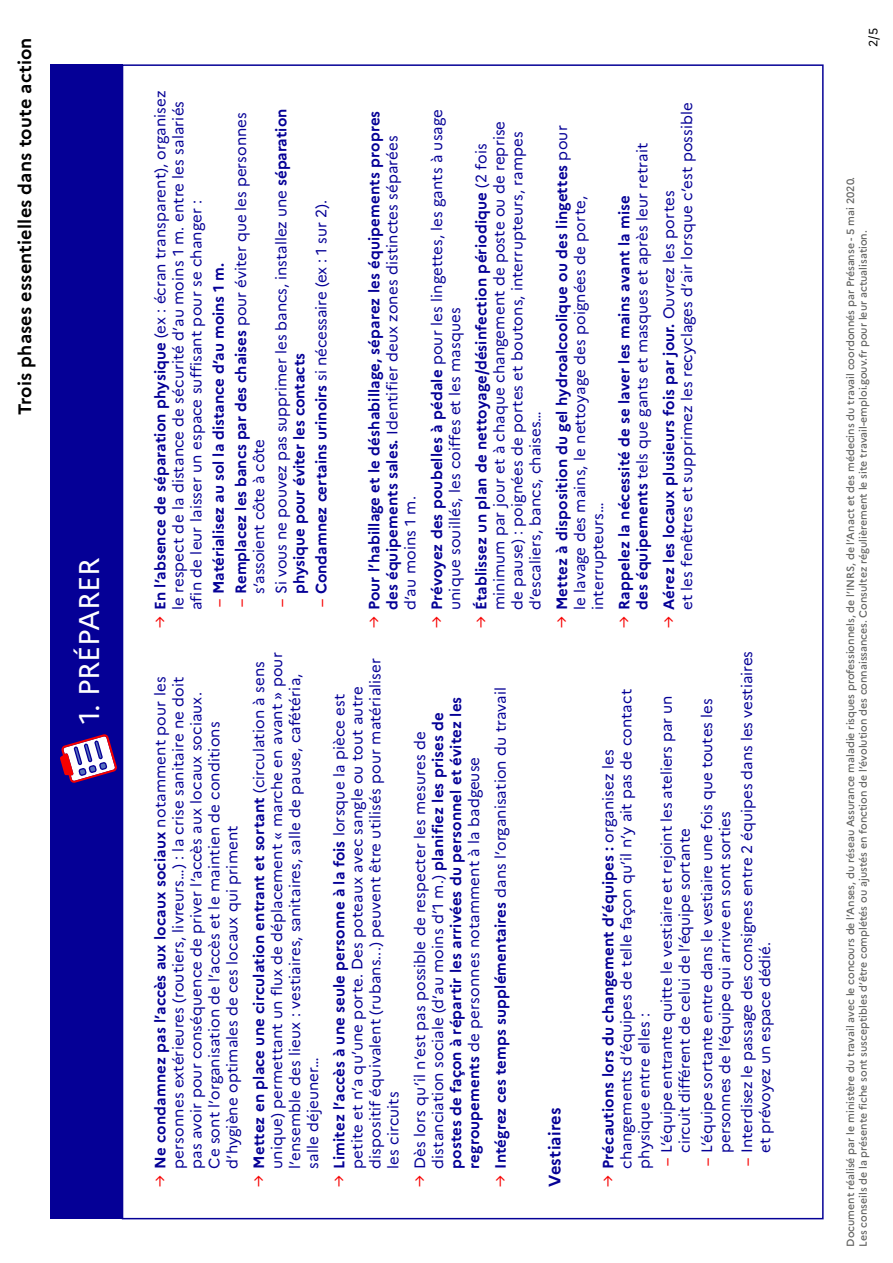
<style>
.page{position:relative;width:893px;height:1263px;background:#fff}
.page>*{position:absolute;margin:0;border:0;box-sizing:border-box;transform-origin:0 0}
.t1{font:28.5px "Marianne";color:#fff}
.t2{font:700 18px "Marianne";letter-spacing:.01em;color:#000}
.t3{font:700 16.5px "Marianne";letter-spacing:.01em;color:#050096}
.t4{font:15px/18px "Marianne";letter-spacing:.01em;color:#050096}
.t5{font:700 15px/18px "Marianne";letter-spacing:.005em;color:#050096}
.t6{font:12px "Marianne";color:#000}
.t7{font:500 10.5px/12.6px "Marianne";color:#656563}
.s1{color:#f70000}
.s2{font-weight:700}
.s3{font-weight:400;color:#f70000}
.s4{font-weight:400}
</style>
<div class="page">
<div style="left:51px;top:64px;width:72px;height:1155px;background:#050096"></div>
<svg style="left:60px;top:734px;width:57px;height:49px"></svg>
<p class="t2" style="left:14px;top:415px;width:379px;rotate:-90deg">Trois phases essentielles dans toute action</p>
<h1 class="t1" style="left:72px;top:724px;width:167px;rotate:-90deg">1. PRÉPARER</h1>
<p class="t4" style="left:151px;top:610px;width:521px;text-indent:-18px;rotate:-90deg"><span class="s1">→</span> <span class="s2">En l’absence de séparation physique</span> (ex : écran transparent), organisez le respect de la distance de sécurité d’au moins 1 m. entre les salariés afin de leur laisser un espace suffisant pour se changer :</p>
<p class="t5" style="left:209px;top:607px;width:346px;rotate:-90deg"><span class="s3">–</span> Matérialisez au sol la distance d’au moins 1 m.</p>
<p class="t4" style="left:232px;top:594px;width:483px;text-indent:-13px;rotate:-90deg"><span class="s1">–</span> <span class="s2">Remplacez les bancs par des chaises</span> pour éviter que les personnes s’assoient côte à côte</p>
<p class="t4" style="left:272px;top:594px;width:487px;text-indent:-13px;rotate:-90deg"><span class="s1">–</span> Si vous ne pouvez pas supprimer les bancs, installez une <span class="s2">séparation physique pour éviter les contacts</span></p>
<p class="t5" style="left:312px;top:607px;width:408px;rotate:-90deg"><span class="s3">–</span> Condamnez certains urinoirs <span class="s4">si nécessaire (ex : 1 sur 2).</span></p>
<p class="t5" style="left:365px;top:610px;width:501px;text-indent:-18px;rotate:-90deg"><span class="s3">→</span> Pour l’habillage et le déshabillage, séparez les équipements propres des équipements sales. <span class="s4">Identifier deux zones distinctes séparées d’au moins 1 m.</span></p>
<p class="t4" style="left:428px;top:610px;width:502px;text-indent:-18px;rotate:-90deg"><span class="s1">→</span> <span class="s2">Prévoyez des poubelles à pédale</span> pour les lingettes, les gants à usage unique souillés, les coiffes et les masques</p>
<p class="t4" style="left:472px;top:610px;width:491px;text-indent:-18px;rotate:-90deg"><span class="s1">→</span> <span class="s2">Établissez un plan de nettoyage/désinfection périodique</span> (2 fois minimum par jour et à chaque changement de poste ou de reprise de pause) : poignées de portes et boutons, interrupteurs, rampes d’escaliers, bancs, chaises…</p>
<p class="t4" style="left:553px;top:610px;width:486px;text-indent:-18px;rotate:-90deg"><span class="s1">→</span> <span class="s2">Mettez à disposition du gel hydroalcoolique ou des lingettes</span> pour le lavage des mains, le nettoyage des poignées de porte, interrupteurs…</p>
<p class="t5" style="left:615px;top:610px;width:469px;text-indent:-18px;rotate:-90deg"><span class="s3">→</span> Rappelez la nécessité de se laver les mains avant la mise<br>des équipements <span class="s4">tels que gants et masques et après leur retrait</span></p>
<p class="t4" style="left:660px;top:610px;width:510px;text-indent:-18px;rotate:-90deg"><span class="s1">→</span> <span class="s2">Aérez les locaux plusieurs fois par jour.</span> Ouvrez les portes<br>et les fenêtres et supprimez les recyclages d’air lorsque c’est possible</p>
<p class="t4" style="left:151px;top:1169px;width:494px;text-indent:-18px;rotate:-90deg"><span class="s1">→</span> <span class="s2">Ne condamnez pas l’accès aux locaux sociaux</span> notamment pour les personnes extérieures (routiers, livreurs…) : la crise sanitaire ne doit pas avoir pour conséquence de priver l’accès aux locaux sociaux.<br>Ce sont l’organisation de l’accès et le maintien de conditions d’hygiène optimales de ces locaux qui priment</p>
<p class="t4" style="left:250px;top:1169px;width:518px;text-indent:-18px;rotate:-90deg"><span class="s1">→</span> <span class="s2">Mettez en place une circulation entrant et sortant</span> (circulation à sens unique) permettant un flux de déplacement « marche en avant » pour l’ensemble des lieux : vestiaires, sanitaires, salle de pause, cafétéria, salle déjeuner…</p>
<p class="t4" style="left:330px;top:1169px;width:512px;text-indent:-18px;rotate:-90deg"><span class="s1">→</span> <span class="s2">Limitez l’accès à une seule personne à la fois</span> lorsque la pièce est petite et n’a qu’une porte. Des poteaux avec sangle ou tout autre dispositif équivalent (rubans...) peuvent être utilisés pour matérialiser les circuits</p>
<p class="t4" style="left:411px;top:1169px;width:473px;text-indent:-18px;rotate:-90deg"><span class="s1">→</span> Dès lors qu’il n’est pas possible de respecter les mesures de distanciation sociale (d’au moins d’1 m.) <span class="s2">planifiez les prises de postes de façon à répartir les arrivées du personnel et évitez les regroupements</span> de personnes notamment à la badgeuse</p>
<p class="t5" style="left:491px;top:1187px;width:501px;rotate:-90deg"><span class="s3">→</span> Intégrez ces temps supplémentaires <span class="s4">dans l’organisation du travail</span></p>
<p class="t3" style="left:544px;top:1187px;width:81px;rotate:-90deg">Vestiaires</p>
<p class="t4" style="left:738px;top:1153px;width:503px;text-indent:-13px;rotate:-90deg"><span class="s1">–</span> Interdisez le passage des consignes entre 2 équipes dans les vestiaires et prévoyez un espace dédié.</p>
<p class="t4" style="left:599px;top:1169px;width:481px;text-indent:-18px;rotate:-90deg"><span class="s1">→</span> <span class="s2">Précautions lors du changement d’équipes :</span> organisez les changements d’équipes de telle façon qu’il n’y ait pas de contact physique entre elles :</p>
<p class="t4" style="left:657px;top:1153px;width:459px;text-indent:-13px;rotate:-90deg"><span class="s1">–</span> L’équipe entrante quitte le vestiaire et rejoint les ateliers par un circuit différent de celui de l’équipe sortante</p>
<p class="t4" style="left:698px;top:1153px;width:455px;text-indent:-13px;rotate:-90deg"><span class="s1">–</span> L’équipe sortante entre dans le vestiaire une fois que toutes les personnes de l’équipe qui arrive en sont sorties</p>
<p class="t6" style="left:866px;top:47px;width:20px;rotate:-90deg">2/5</p>
<p class="t7" style="left:844px;top:1247px;width:1071px;rotate:-90deg">Document réalisé par le ministère du travail avec le concours de l’Anses, du réseau Assurance maladie risques professionnels, de l’INRS, de l’Anact et des médecins du travail coordonnés par Présanse - 5 mai 2020.<br>Les conseils de la présente fiche sont susceptibles d’être complétés ou ajustés en fonction de l’évolution des connaissances. Consultez régulièrement le site travail-emploi.gouv.fr pour leur actualisation.</p>
</div>
